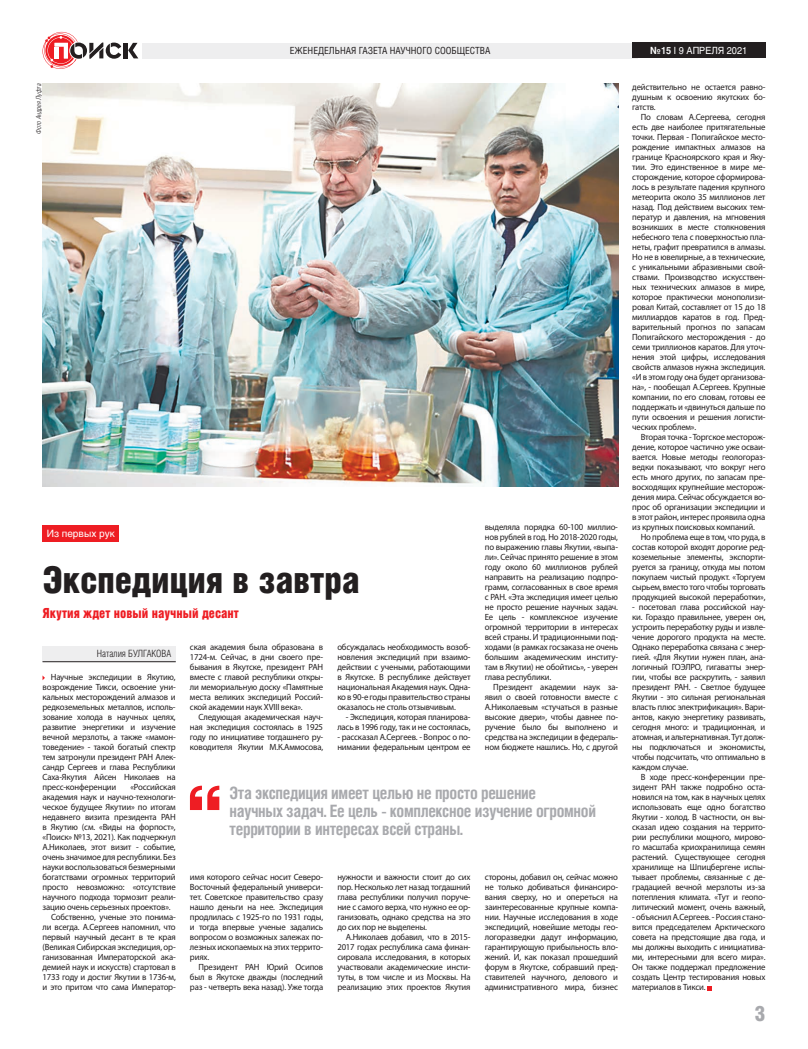
<style>
.page{position:relative;width:808px;height:1049px;background:#fff}
.page>*{position:absolute;margin:0;border:0;box-sizing:border-box;transform-origin:0 0}
.t1{font:37px "Helios Cond Black C";letter-spacing:-.01em;color:#231f20}
.t2{font:21.1px "Helios Cond Black C";color:#a8a9ad}
.t3{font:700 17px/18px "Helios Cond C";letter-spacing:-.02em;color:#a8a9ad;scale:.96 1}
.t4{font:14px "Helios Cond Black C";color:#ee1d23;scale:.93 1}
.t5{font:10px "Helios Cond Light C";color:#231f20}
.t6{font:10px "Helios C";color:#fff}
.t7{font:9.8px "Helios Cond C";color:#231f20}
.t8{font:9.8px "Helios C";color:#fff;scale:.93 1}
.t9{font:9px/10px "Myriad Pro";letter-spacing:-.02em;color:#231f20;text-align:justify}
.t10{font:italic 7px "Helios Cond Light C";color:#231f20}
.s1{font-weight:700}
.s2{font-weight:700;color:#f2f3f4}
</style>
<div class="page">
<hr style="left:124px;top:43px;width:4px;height:15px;background:#231f20">
<svg style="left:128px;top:43px;width:10px;height:15px"></svg>
<svg style="left:43px;top:32px;width:78px;height:37px"></svg>
<div style="left:142px;top:43px;width:496px;height:16px;background:#eeeeef"></div>
<div style="left:632px;top:43px;width:133px;height:15px;background:#231f20"></div>
<svg style="left:707px;top:986px;width:5px;height:4px"></svg>
<div style="left:43px;top:526px;width:76px;height:16px;background:#ee1d23"></div>
<div style="left:43px;top:646px;width:133px;height:16px;background:#eeeeef"></div>
<hr style="left:43px;top:661px;width:133px;height:1px;background:#231f20">
<svg style="left:190px;top:786px;width:29px;height:24px"></svg>
<img style="left:43px;top:84px;width:575px;height:403px">
<p class="t7" style="left:290px;top:45px;width:202px">ЕЖЕНЕДЕЛЬНАЯ ГАЗЕТА НАУЧНОГО СООБЩЕСТВА</p>
<p class="t8" style="left:650px;top:44px;width:106px"><span class="s1">№</span><span class="s2">15</span> I 9 АПРЕЛЯ 2021</p>
<p class="t9" style="left:632px;top:82px;width:135px">действительно не остается равно&shy;душным к освоению якутских бо&shy;гатств.</p>
<p class="t9" style="left:632px;top:112px;width:135px;text-indent:9px">По словам А.Сергеева, сегодня есть две наиболее притягательные точки. Первая - Попигайское место&shy;рождение импактных алмазов на границе Красноярского края и Яку&shy;тии. Это единственное в мире ме&shy;сторождение, которое сформирова&shy;лось в результате падения крупного метеорита около 35 миллионов лет назад. Под действием высоких тем&shy;ператур и давления, на мгновения возникших в месте столкновения небесного тела с поверхностью пла&shy;неты, графит превратился в алмазы.<br>Но не в ювелирные, а в технические, с уникальными абразивными свой&shy;ствами. Производство искусствен&shy;ных технических алмазов в мире, которое практически монополизи&shy;ровал Китай, составляет от 15 до 18 миллиардов каратов в год. Пред&shy;варительный прогноз по запасам Попигайского месторождения - до семи триллионов каратов. Для уточ&shy;нения этой цифры, исследования свойств алмазов нужна экспедиция. «И в этом году она будет организова&shy;на», - пообещал А.Сергеев. Крупные компании, по его словам, готовы ее поддержать и «двинуться дальше по пути освоения и решения логисти&shy;ческих проблем».</p>
<p class="t9" style="left:632px;top:432px;width:135px;text-indent:9px">Вторая точка - Торгское месторож&shy;дение, которое частично уже осваи&shy;вается. Новые методы геологораз&shy;ведки показывают, что вокруг него есть много других, по запасам пре&shy;восходящих крупнейшие месторож&shy;дения мира. Сейчас обсуждается во&shy;прос об организации экспедиции и в этот район, интерес проявила одна из крупных поисковых компаний.</p>
<p class="t9" style="left:632px;top:532px;width:135px;text-indent:9px">Но проблема еще в том, что руда, в состав которой входят дорогие ред&shy;коземельные элементы, экспорти&shy;руется за границу, откуда мы потом покупаем чистый продукт. «Торгуем сырьем, вместо того чтобы торговать продукцией высокой переработки»,</p>
<p class="t9" style="left:632px;top:602px;width:135px">- посетовал глава российской нау&shy;ки. Гораздо правильнее, уверен он, устроить переработку руды и извле&shy;чение дорогого продукта на месте.<br>Однако переработка связана с энер&shy;гией. «Для Якутии нужен план, ана&shy;логичный ГОЭЛРО, гигаватты энер&shy;гии, чтобы все раскрутить, - заявил президент РАН. - Светлое будущее Якутии - это сильная региональная власть плюс электрификация». Вари&shy;антов, какую энергетику развивать, сегодня много: и традиционная, и атомная, и альтернативная. Тут долж&shy;ны подключаться и экономисты, чтобы подсчитать, что оптимально в каждом случае.</p>
<p class="t9" style="left:632px;top:772px;width:135px;text-indent:9px">В ходе пресс-конференции пре&shy;зидент РАН также подробно оста&shy;новился на том, как в научных целях использовать еще одно богатство Якутии - холод. В частности, он вы&shy;сказал идею создания на террито&shy;рии республики мощного, мирово&shy;го масштаба криохранилища семян растений. Существующее сегодня хранилище на Шпицбергене испы&shy;тывает проблемы, связанные с де&shy;градацией вечной мерзлоты из-за потепления климата. «Тут и геопо&shy;литический момент, очень важный,</p>
<p class="t9" style="left:632px;top:912px;width:135px">- объяснил А.Сергеев. - Россия стано&shy;вится председателем Арктического совета на предстоящие два года, и мы должны выходить с инициатива&shy;ми, интересными для всего мира».<br>Он также поддержал предложение создать Центр тестирования новых материалов в Тикси.</p>
<p class="t10" style="left:35px;top:134px;width:51px;rotate:-90deg">Фото Андрея Луфта</p>
<p class="t9" style="left:485px;top:522px;width:135px">выделяла порядка 60-100 миллио&shy;нов рублей в год. Но 2018-2020 годы, по выражению главы Якутии, «выпа&shy;ли». Сейчас принято решение в этом году около 60 миллионов рублей направить на реализацию подпро&shy;грамм, согласованных в свое время с РАН. «Эта экспедиция имеет целью не просто решение научных задач.<br>Ее цель - комплексное изучение огромной территории в интересах всей страны. И традиционными под&shy;ходами (в рамках госзаказа не очень большим академическим институ&shy;там в Якутии) не обойтись», - уверен глава республики.</p>
<p class="t9" style="left:485px;top:682px;width:135px;text-indent:9px">Президент академии наук за&shy;явил о своей готовности вместе с А.Николаевым «стучаться в разные высокие двери», чтобы давнее по&shy;ручение было бы выполнено и средства на экспедиции в федераль&shy;ном бюджете нашлись. Но, с другой</p>
<p class="t6" style="left:47px;top:528px;width:70px">Из первых рук</p>
<h1 class="t1" style="left:43px;top:559px;width:319px">Экспедиция в завтра</h1>
<h3 class="t4" style="left:43px;top:605px;width:213px">Якутия ждет новый научный десант</h3>
<p class="t9" style="left:190px;top:642px;width:135px">ская академия была образована в 1724-м. Сейчас, в дни своего пре&shy;бывания в Якутске, президент РАН вместе с главой республики откры&shy;ли мемориальную доску «Памятные места великих экспедиций Россий&shy;ской академии наук XVIII века».</p>
<p class="t9" style="left:190px;top:712px;width:135px;text-indent:9px">Следующая академическая науч&shy;ная экспедиция состоялась в 1925 году по инициативе тогдашнего ру&shy;ководителя Якутии М.К.Аммосова,</p>
<p class="t9" style="left:337px;top:642px;width:135px">обсуждалась необходимость возоб&shy;новления экспедиций при взаимо&shy;действии с учеными, работающими в Якутске. В республике действует национальная Академия наук. Одна&shy;ко в 90-е годы правительство страны оказалось не столь отзывчивым.</p>
<p class="t9" style="left:337px;top:712px;width:135px;text-align:right">- Экспедиция, которая планирова&shy;лась в 1996 году, так и не состоялась,</p>
<p class="t9" style="left:337px;top:732px;width:135px">- рассказал А.Сергеев. - Вопрос о по&shy;нимании федеральным центром ее</p>
<p class="t5" style="left:97px;top:648px;width:76px">Наталия БУЛГАКОВА</p>
<p class="t9" style="left:43px;top:672px;width:135px;text-indent:8px">Научные экспедиции в Якутию, возрождение Тикси, освоение уни&shy;кальных месторождений алмазов и редкоземельных металлов, исполь&shy;зование холода в научных целях, развитие энергетики и изучение вечной мерзлоты, а также «мамон&shy;товедение» - такой богатый спектр тем затронули президент РАН Алек&shy;сандр Сергеев и глава Республики Саха-Якутия Айсен Николаев на пресс-конференции</p>
<p class="t9" style="left:130px;top:782px;width:47px">«Российская</p>
<p class="t9" style="left:43px;top:792px;width:135px">академия наук и научно-технологи-</p>
<p class="t9" style="left:43px;top:802px;width:135px">ческое будущее Якутии» по итогам</p>
<p class="t9" style="left:43px;top:812px;width:135px">недавнего визита президента РАН</p>
<p class="t9" style="left:43px;top:822px;width:135px">в Якутию (см. «Виды на форпост»,</p>
<p class="t9" style="left:43px;top:832px;width:135px">«Поиск» №13, 2021). Как подчеркнул</p>
<p class="t9" style="left:43px;top:842px;width:135px">А.Николаев, этот визит - событие,</p>
<p class="t9" style="left:43px;top:852px;width:135px">очень значимое для республики. Без</p>
<p class="t9" style="left:43px;top:862px;width:135px">науки воспользоваться безмерными</p>
<p class="t9" style="left:43px;top:872px;width:135px">богатствами огромных территорий</p>
<p class="t9" style="left:43px;top:882px;width:135px">просто невозможно: «отсутствие</p>
<p class="t9" style="left:43px;top:892px;width:135px">научного подхода тормозит реали-</p>
<p class="t9" style="left:43px;top:902px;width:130px">зацию очень серьезных проектов».</p>
<p class="t9" style="left:51px;top:912px;width:126px">Собственно, ученые это понима-</p>
<p class="t9" style="left:43px;top:922px;width:135px">ли всегда. А.Сергеев напомнил, что</p>
<p class="t9" style="left:43px;top:932px;width:135px">первый научный десант в те края</p>
<p class="t9" style="left:43px;top:942px;width:135px">(Великая Сибирская экспедиция, ор-</p>
<p class="t9" style="left:43px;top:952px;width:135px">ганизованная Императорской ака-</p>
<p class="t9" style="left:43px;top:962px;width:135px">демией наук и искусств) стартовал в</p>
<p class="t9" style="left:43px;top:972px;width:135px">1733 году и достиг Якутии в 1736-м,</p>
<p class="t9" style="left:43px;top:982px;width:135px">и это притом что сама Император-</p>
<h3 class="t3" style="left:230px;top:784px;width:383px">Эта экспедиция имеет целью не просто решение<br>научных задач. Ее цель - комплексное изучение огромной территории в интересах всей страны.</h3>
<p class="t9" style="left:190px;top:872px;width:135px">имя которого сейчас носит Северо-Восточный федеральный универси&shy;тет. Советское правительство сразу нашло деньги на нее. Экспедиция продлилась с 1925-го по 1931 годы, и тогда впервые ученые задались вопросом о возможных залежах по&shy;лезных ископаемых на этих террито&shy;риях.</p>
<p class="t9" style="left:190px;top:962px;width:135px;text-indent:9px">Президент РАН Юрий Осипов был в Якутске дважды (последний раз - четверть века назад). Уже тогда</p>
<p class="t9" style="left:485px;top:872px;width:135px">стороны, добавил он, сейчас можно не только добиваться финансиро&shy;вания сверху, но и опереться на заинтересованные крупные компа&shy;нии. Научные исследования в ходе экспедиций, новейшие методы гео&shy;логоразведки дадут информацию, гарантирующую прибыльность вло&shy;жений. И, как показал прошедший форум в Якутске, собравший пред&shy;ставителей научного, делового и административного мира, бизнес</p>
<p class="t9" style="left:337px;top:872px;width:135px">нужности и важности стоит до сих пор. Несколько лет назад тогдашний глава республики получил поруче&shy;ние с самого верха, что нужно ее ор&shy;ганизовать, однако средства на это до сих пор не выделены.</p>
<p class="t9" style="left:337px;top:932px;width:135px;text-indent:9px">А.Николаев добавил, что в 2015- 2017 годах республика сама финан&shy;сировала исследования, в которых участвовали академические инсти&shy;туты, в том числе и из Москвы. На реализацию этих проектов Якутия</p>
<h2 class="t2" style="left:755px;top:1001px;width:12px">3</h2>
</div>
